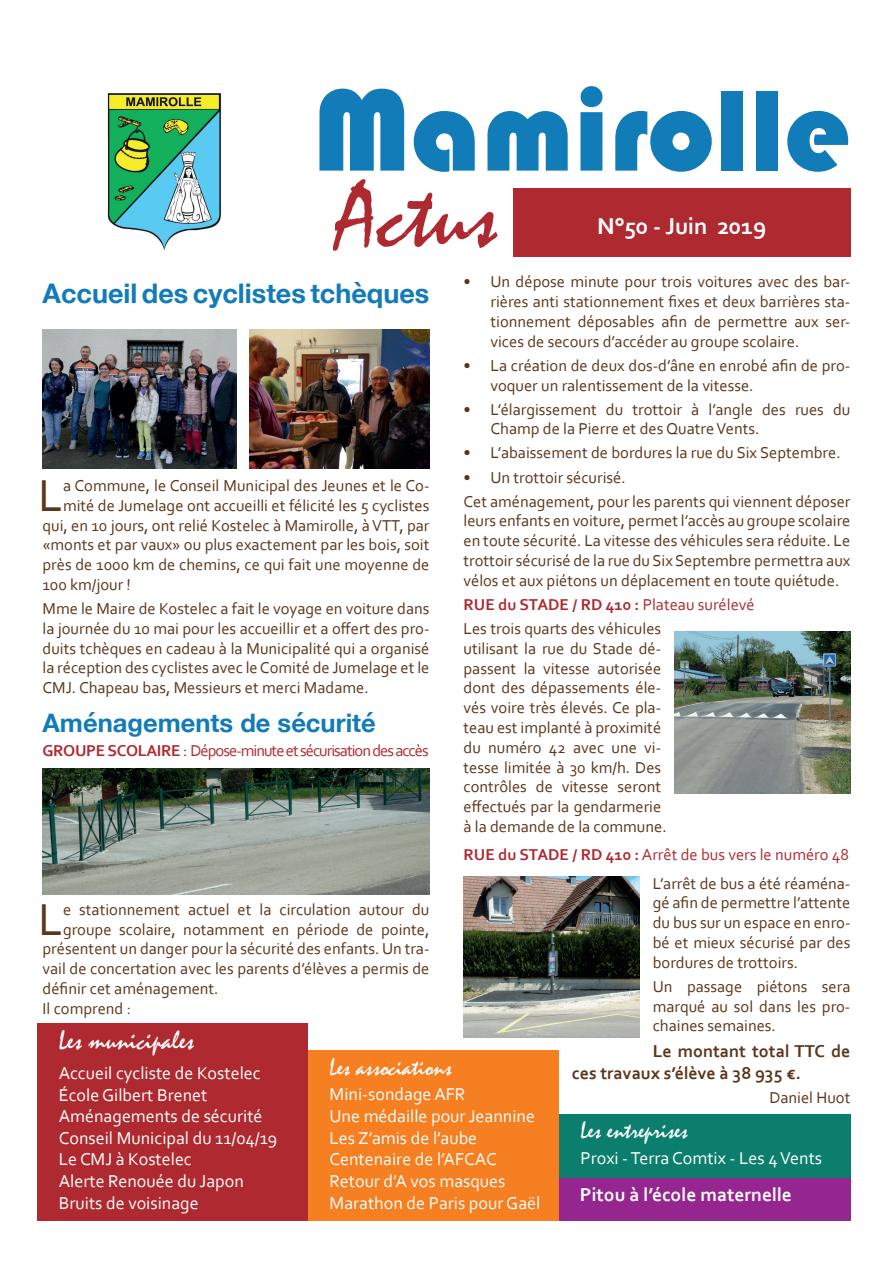
<style>
.page{position:relative;width:893px;height:1263px;background:#fff}
.page>*{position:absolute;margin:0;border:0;box-sizing:border-box;transform-origin:0 0}
.t1{font:120px "Bauhaus 93";color:#127cb8}
.t2{font:93px "Mistral";color:#ae2a30}
.t3{font:46.8px "Corbel";color:#5b361a}
.t4{font:700 27px "Helvetica Neue";color:#127cb8}
.t5{font:27px "Mistral";color:#fff}
.t6{font:700 25.5px "Helvetica Neue";color:#127cb8}
.t7{font:24px "Mistral";color:#fff}
.t8{font:700 24px "Corbel";color:#fff}
.t9{font:700 19.5px "Corbel";color:#fff}
.t10{font:18px/21.6px "Corbel";color:#fff}
.t11{font:700 18px/21.6px "Corbel";color:#5b361a}
.t12{font:16.5px/19.8px "Corbel";color:#5b361a;text-align:justify}
.t13{font:16.5px/28.3px "Corbel";color:#ae2a30;text-align:right}
.t14{font:16.5px "Corbel";letter-spacing:-.06em;color:#ae2a30}
.s1{font-weight:700;color:#ae2a30}
.s2{color:#ae2a30}
.s3{font-weight:700}
.s4{color:#5b361a}
</style>
<div class="page">
<div style="left:513px;top:189px;width:337px;height:68px;background:#ae2a30"></div>
<img style="left:107px;top:93px;width:115px;height:158px">
<div style="left:38px;top:1023px;width:270px;height:197px;background:#ae2a30"></div>
<div style="left:559px;top:1114px;width:291px;height:64px;background:#0b7e6e"></div>
<div style="left:308px;top:1050px;width:251px;height:170px;background:#f57f21"></div>
<img style="left:43px;top:330px;width:193px;height:138px">
<img style="left:249px;top:330px;width:180px;height:138px">
<img style="left:43px;top:768px;width:386px;height:126px">
<img style="left:674px;top:631px;width:176px;height:162px">
<img style="left:463px;top:876px;width:177px;height:161px">
<div style="left:559px;top:1178px;width:291px;height:42px;background:#95268f"></div>
<h1 class="t1" style="left:313px;top:63px;width:539px">Mamirolle</h1>
<h2 class="t2" style="left:336px;top:164px;width:163px">Actus</h2>
<h3 class="t8" style="left:597px;top:211px;width:171px">N°50 - Juin 2019</h3>
<p class="t12" style="left:490px;top:271px;width:361px;text-indent:-27px">• Un dépose minute pour trois voitures avec des bar&shy;rières anti stationnement fixes et deux barrières sta&shy;tionnement déposables afin de permettre aux ser&shy;vices de secours d’accéder au groupe scolaire.</p>
<p class="t12" style="left:490px;top:355px;width:361px;text-indent:-27px">• La création de deux dos-d’âne en enrobé afin de pro&shy;voquer un ralentissement de la vitesse.</p>
<p class="t12" style="left:490px;top:399px;width:361px;text-indent:-27px">• L’élargissement du trottoir à l’angle des rues du<br>Champ de la Pierre et des Quatre Vents.</p>
<p class="t12" style="left:463px;top:443px;width:379px">• L’abaissement de bordures la rue du Six Septembre.</p>
<p class="t12" style="left:463px;top:465px;width:388px;line-height:24px">• Un trottoir sécurisé.<br>Cet aménagement, pour les parents qui viennent déposer</p>
<p class="t12" style="left:463px;top:511px;width:388px">leurs enfants en voiture, permet l’accès au groupe scolaire en toute sécurité. La vitesse des véhicules sera réduite. Le trottoir sécurisé de la rue du Six Septembre permettra aux vélos et aux piétons un déplacement en toute quiétude.</p>
<p class="t12" style="left:463px;top:592px;width:293px;line-height:24px"><span class="s1">RUE du STADE / RD 410 :</span> <span class="s2">Plateau surélevé<br></span>Les trois quarts des véhicules</p>
<p class="t12" style="left:463px;top:638px;width:205px;text-align:left">utilisant la rue du Stade dé&shy;passent la vitesse autorisée dont des dépassements éle&shy;vés voire très élevés. Ce pla&shy;teau est implanté à proximité du numéro 42 avec une vi&shy;tesse limitée à 30 km/h. Des contrôles de vitesse seront effectués par la gendarmerie à la demande de la commune.</p>
<p class="t13" style="left:463px;top:840px;width:388px"><span class="s3">RUE du STADE / RD 410 :</span> Arrêt de bus vers le numéro 48<br><span class="s4">L’arrêt de bus a été réaména-</span></p>
<p class="t12" style="left:653px;top:892px;width:199px">gé afin de permettre l’attente du bus sur un espace en enro&shy;bé et mieux sécurisé par des bordures de trottoirs.</p>
<p class="t12" style="left:653px;top:976px;width:199px">Un passage piétons sera marqué au sol dans les pro&shy;chaines semaines.</p>
<p class="t11" style="left:572px;top:1040px;width:280px;text-indent:81px">Le montant total TTC de ces travaux s’élève à 38 935 €.</p>
<p class="t12" style="left:769px;top:1087px;width:83px">Daniel Huot</p>
<h3 class="t7" style="left:580px;top:1117px;width:109px">Les entreprises</h3>
<p class="t10" style="left:580px;top:1147px;width:243px">Proxi - Terra Comtix - Les 4 Vents</p>
<h3 class="t4" style="left:43px;top:272px;width:388px">Accueil des cyclistes tchèques</h3>
<h3 class="t3" style="left:39px;top:466px;width:26px">L</h3>
<p class="t12" style="left:63px;top:475px;width:368px">a Commune, le Conseil Municipal des Jeunes et le Co-</p>
<p class="t12" style="left:63px;top:495px;width:368px">mité de Jumelage ont accueilli et félicité les 5 cyclistes</p>
<p class="t12" style="left:43px;top:515px;width:388px">qui, en 10 jours, ont relié Kostelec à Mamirolle, à VTT, par</p>
<p class="t12" style="left:43px;top:534px;width:388px">«monts et par vaux» ou plus exactement par les bois, soit</p>
<p class="t12" style="left:43px;top:554px;width:388px">près de 1000 km de chemins, ce qui fait une moyenne de</p>
<p class="t12" style="left:43px;top:574px;width:90px">100 km/jour !</p>
<p class="t12" style="left:43px;top:598px;width:388px">Mme le Maire de Kostelec a fait le voyage en voiture dans la journée du 10 mai pour les accueillir et a offert des pro&shy;duits tchèques en cadeau à la Municipalité qui a organisé la réception des cyclistes avec le Comité de Jumelage et le CMJ. Chapeau bas, Messieurs et merci Madame.</p>
<h3 class="t6" style="left:43px;top:703px;width:335px">Aménagements de sécurité</h3>
<p class="t14" style="left:43px;top:741px;width:388px"><span class="s3">GROUPE SCOLAIRE</span> <span class="s4">:</span> Dépose-minute et sécurisation des accès</p>
<h3 class="t3" style="left:39px;top:890px;width:26px">L</h3>
<p class="t12" style="left:63px;top:899px;width:368px">e stationnement actuel et la circulation autour du</p>
<p class="t12" style="left:63px;top:919px;width:368px">groupe scolaire, notamment en période de pointe,</p>
<p class="t12" style="left:43px;top:938px;width:388px">présentent un danger pour la sécurité des enfants. Un tra-</p>
<p class="t12" style="left:43px;top:958px;width:388px">vail de concertation avec les parents d’élèves a permis de</p>
<p class="t12" style="left:43px;top:978px;width:178px">définir cet aménagement.</p>
<p class="t12" style="left:43px;top:998px;width:90px">Il comprend :</p>
<h3 class="t5" style="left:59px;top:1025px;width:137px">Les municipales</h3>
<p class="t10" style="left:59px;top:1062px;width:220px">Accueil cycliste de Kostelec<br>École Gilbert Brenet<br>Aménagements de sécurité<br>Conseil Municipal du 11/04/19<br>Le CMJ à Kostelec<br>Alerte Renouée du Japon<br>Bruits de voisinage</p>
<h3 class="t7" style="left:330px;top:1053px;width:124px">Les associations</h3>
<p class="t10" style="left:330px;top:1083px;width:212px">Mini-sondage AFR<br>Une médaille pour Jeannine<br>Les Z’amis de l’aube<br>Centenaire de l’AFCAC<br>Retour d’A vos masques<br>Marathon de Paris pour Gaël</p>
<p class="t9" style="left:580px;top:1182px;width:213px">Pitou à l’école maternelle</p>
</div>
